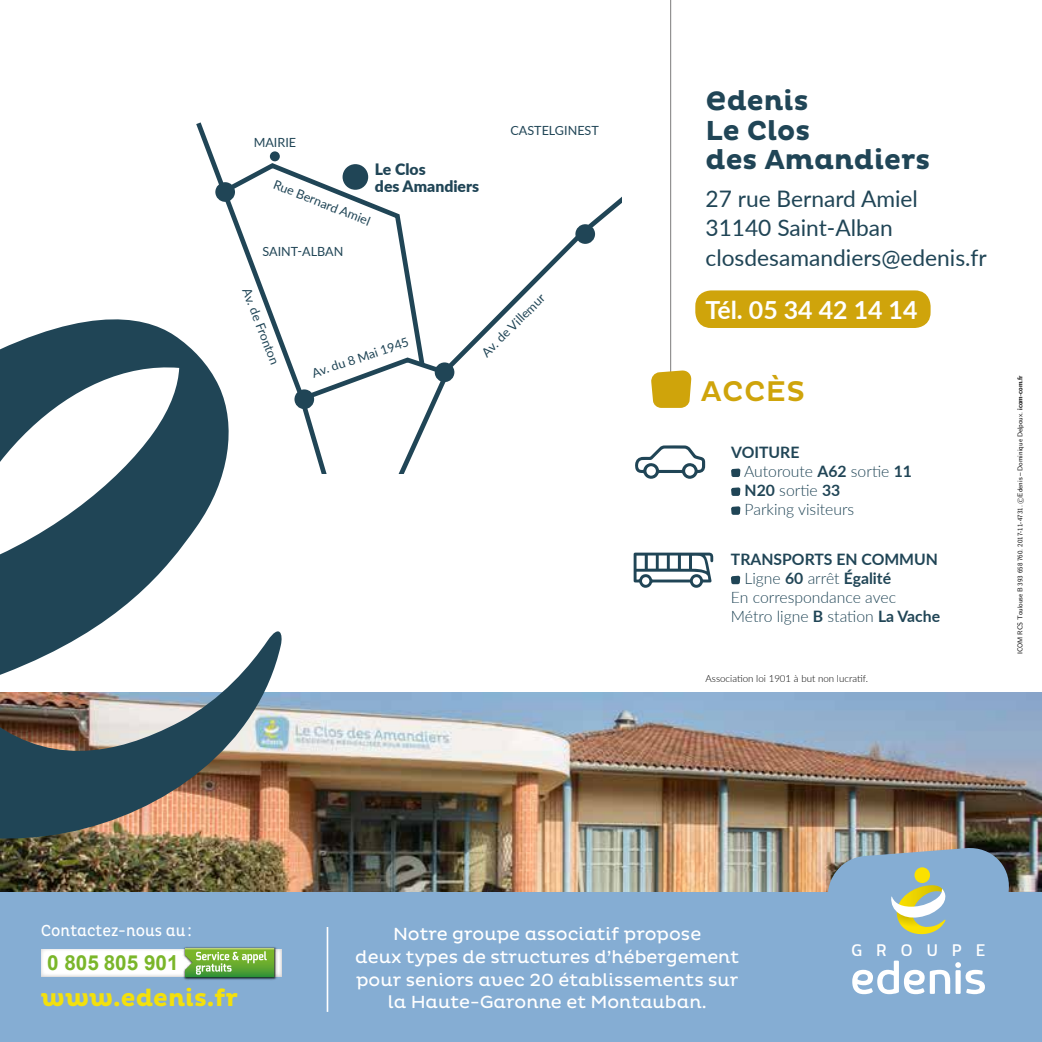
<style>
.page{position:relative;width:1042px;height:1042px;background:#fff}
.page>*{position:absolute;margin:0;border:0;box-sizing:border-box;transform-origin:0 0}
.t1{font:58.62px "Mairy";color:#fff}
.t2{font:500 29.05px "Pluto";letter-spacing:.015em;color:#cfa40b}
.t3{font:700 28px/29.8px "Pluto";color:#204556}
.t4{font:700 24.85px "Lato";color:#fff}
.t5{font:700 24.32px "Pluto";color:#f3e00d}
.t6{font:22.75px/29.8px "Lato";color:#204556}
.t7{font:700 20.65px "Arial";color:#7ab62a}
.t8{font:20.65px "Mairy";letter-spacing:.69em;color:#fff}
.t9{font:17.85px/22.8px "Pluto";color:#fff;text-align:center}
.t10{font:16.28px "Pluto Cond";color:#fff}
.t11{font:300 15.75px/18.9px "Lato";color:#204556}
.t12{font:900 15.75px/17.3px "Lato";color:#204556}
.t13{font:700 15.75px "Lato";color:#204556}
.t14{font:12.6px "Lato";color:#204556}
.t15{font:300 9.8px "Lato";color:#000}
.t16{font:7px "Nova";color:#000}
.s1{font-weight:500;font-size:35px}
.s2{font-weight:700}
</style>
<div class="page">
<img style="left:283px;top:693px;width:759px;height:199px">
<div style="left:695px;top:290px;width:235px;height:38px;background:#cfa40b;border-radius:16px"></div>
<img style="left:0;top:319px;width:283px;height:573px">
<svg style="left:196px;top:122px;width:131px;height:352px"></svg>
<svg style="left:219px;top:160px;width:136px;height:210px"></svg>
<svg style="left:304px;top:355px;width:51px;height:47px"></svg>
<svg style="left:355px;top:164px;width:266px;height:310px"></svg>
<div style="left:270px;top:151px;width:10px;height:10px;background:#204556;border-radius:50%"></div>
<div style="left:0;top:892px;width:1042px;height:150px;background:#85add3"></div>
<div style="left:41px;top:948px;width:241px;height:28px;background:#fff"></div>
<img style="left:182px;top:947px;width:95px;height:33px">
<svg style="left:185px;top:948px;width:89px;height:29px"></svg>
<svg style="left:828px;top:848px;width:181px;height:87px"></svg>
<div style="left:914px;top:867px;width:16px;height:16px;background:#fbe100;border-radius:50%"></div>
<hr style="left:327px;top:927px;width:1px;height:85px;background:#fff">
<hr style="left:670px;top:0;width:1px;height:393px;background:#7c7b7b">
<svg style="left:651px;top:370px;width:40px;height:38px"></svg>
<svg style="left:731px;top:468px;width:9px;height:9px"></svg>
<svg style="left:731px;top:487px;width:9px;height:9px"></svg>
<svg style="left:731px;top:506px;width:9px;height:9px"></svg>
<svg style="left:635px;top:445px;width:70px;height:34px"></svg>
<svg style="left:731px;top:576px;width:9px;height:8px"></svg>
<svg style="left:633px;top:552px;width:80px;height:36px"></svg>
<p class="t14" style="left:254px;top:133px;width:44px">MAIRIE</p>
<p class="t12" style="left:375px;top:160px;width:106px">Le Clos<br>des Amandiers</p>
<p class="t14" style="left:277px;top:176px;width:104px;rotate:21deg">Rue Bernard Amiel</p>
<p class="t14" style="left:262px;top:243px;width:82px">SAINT-ALBAN</p>
<p class="t14" style="left:510px;top:122px;width:90px">CASTELGINEST</p>
<p class="t14" style="left:255px;top:285px;width:82px;rotate:69deg">Av. de Fronton</p>
<p class="t14" style="left:309px;top:364px;width:103px;rotate:-18deg">Av. du 8 Mai 1945</p>
<p class="t14" style="left:478px;top:348px;width:84px;rotate:-45deg">Av. de Villemur</p>
<h3 class="t3" style="left:705px;top:86px;width:226px"><span class="s1">e</span>denis<br>Le Clos<br>des Amandiers</h3>
<p class="t6" style="left:705px;top:182px;width:283px">27 rue Bernard Amiel<br>31140 Saint-Alban closdesamandiers@edenis.fr</p>
<h3 class="t4" style="left:705px;top:292px;width:213px">Tél. 05 34 42 14 14</h3>
<h2 class="t2" style="left:701px;top:374px;width:106px">ACCÈS</h2>
<p class="t11" style="left:744px;top:442px;width:169px;text-indent:-13px"><span class="s2">VOITURE<br></span>Autoroute <span class="s2">A62</span> sortie <span class="s2">11<br>N20</span> sortie <span class="s2">33<br></span>Parking visiteurs</p>
<p class="t13" style="left:731px;top:548px;width:208px">TRANSPORTS EN COMMUN</p>
<p class="t11" style="left:744px;top:568px;width:148px">Ligne <span class="s2">60</span> arrêt <span class="s2">Égalité</span></p>
<p class="t11" style="left:731px;top:587px;width:167px">En correspondance avec</p>
<p class="t11" style="left:731px;top:606px;width:211px">Métro ligne <span class="s2">B</span> station <span class="s2">La Vache</span></p>
<p class="t15" style="left:705px;top:671px;width:164px">Association loi 1901 à but non lucratif.</p>
<p class="t16" style="left:1016px;top:654px;width:280px;rotate:-90deg">ICOM RCS Toulouse B 393 658 760. 2017-11-4731. ©Edenis – Dominique Delpoux. <span class="s2">icom-com.fr</span></p>
<p class="t10" style="left:41px;top:921px;width:152px">Contactez-nous au:</p>
<p class="t9" style="left:355px;top:923px;width:385px">Notre groupe associatif propose<br>deux types de structures d’hébergement pour seniors avec 20 établissements sur</p>
<h3 class="t5" style="left:41px;top:984px;width:199px">www.edenis.fr</h3>
<p class="t9" style="left:388px;top:991px;width:320px">la Haute-Garonne et Montauban.</p>
<p class="t7" style="left:47px;top:949px;width:133px">0 805 805 901</p>
<p class="t8" style="left:851px;top:939px;width:135px">GROUPE</p>
<h1 class="t1" style="left:850px;top:944px;width:138px">edenis</h1>
</div>
